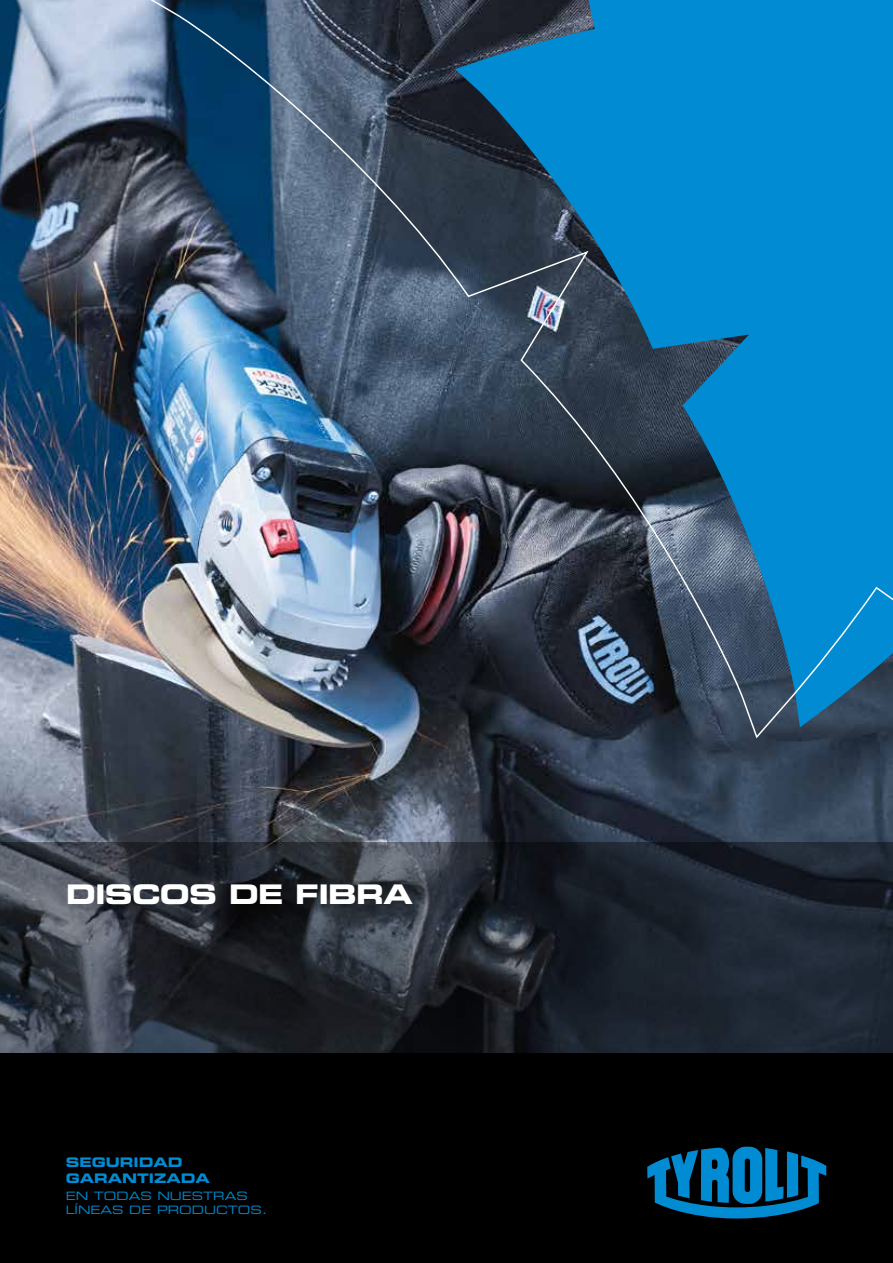
<style>
.page{position:relative;width:893px;height:1263px;background:#fff}
.page>*{position:absolute;margin:0;border:0;box-sizing:border-box;transform-origin:0 0}
.t1{font:27px "Eurostile LT Std Bold Ex 2";letter-spacing:-.03em;color:#fff}
.t2{font:13.2px/15.9px "Eurostile LT Std Bold Ex 2";color:#008bd2}
.t3{font:11.55px/13.8px "Eurostile LT Std Ex 2";color:#008bd2}
</style>
<div class="page">
<img style="left:0;top:0;width:893px;height:842px">
<img style="left:140px;top:0;width:753px;height:740px">
<svg style="left:0;top:842px;width:893px;height:211px;background:#262c35"></svg>
<div style="left:0;top:1053px;width:893px;height:210px;background:#000"></div>
<svg style="left:647px;top:1147px;width:179px;height:71px"></svg>
<h1 class="t1" style="left:66px;top:876px;width:348px">DISCOS DE FIBRA</h1>
<p class="t2" style="left:66px;top:1154px;width:146px">SEGURIDAD<br>GARANTIZADA</p>
<p class="t3" style="left:66px;top:1189px;width:203px">EN TODAS NUESTRAS<br>LÍNEAS DE PRODUCTOS.</p>
</div>
